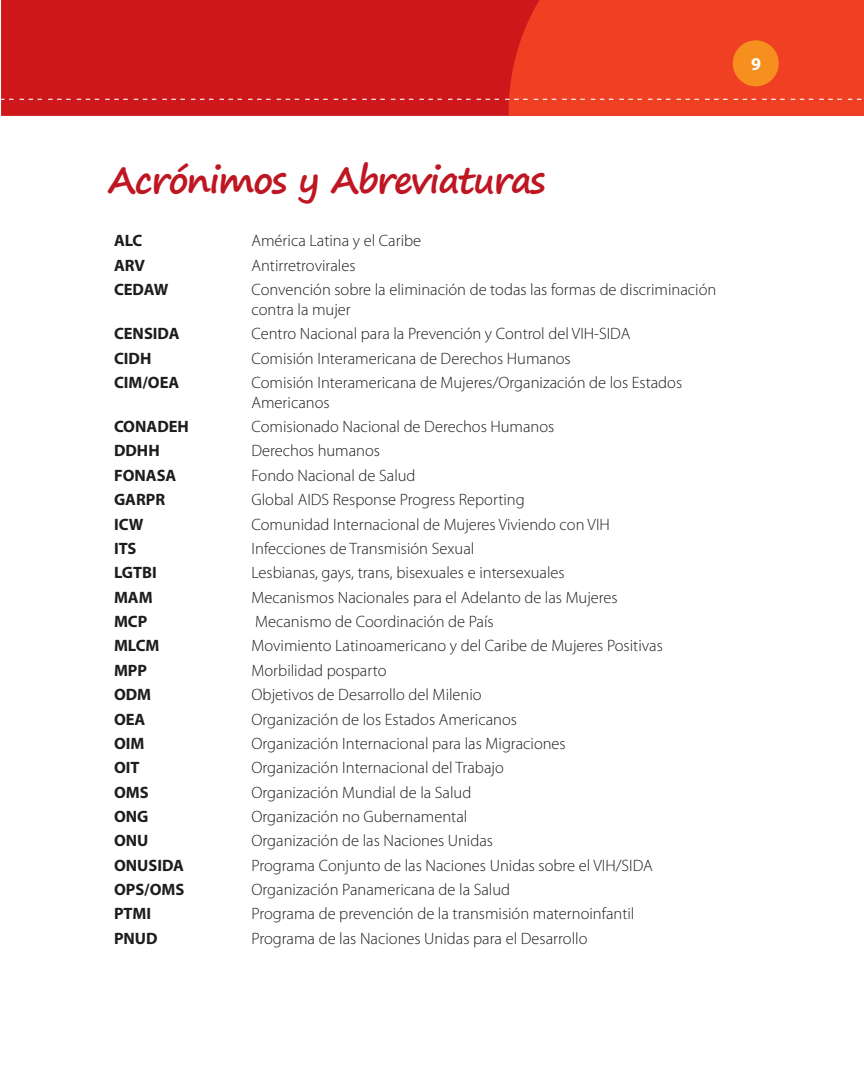
<style>
.page{position:relative;width:864px;height:1080px;background:#fff}
.page>*{position:absolute;margin:0;border:0;box-sizing:border-box;transform-origin:0 0}
.t1{font:700 36px "Segoe Print";letter-spacing:-.04em;color:#be1622}
.t2{font:700 18px "Myriad Pro";color:#fff}
.t3{font:300 16.5px/19.8px "Myriad Pro";color:#1d1d1b}
.t4{font:700 16.5px "Myriad Pro";color:#1d1d1b}
</style>
<div class="page">
<div style="left:1px;top:0;width:508px;height:116px;background:#cd171a"></div>
<div style="left:509px;top:0;width:355px;height:116px;background:#f04024"></div>
<svg style="left:1px;top:99px;width:863px;height:1px"></svg>
<div style="left:733px;top:40px;width:46px;height:46px;background:#f78f1f;border-radius:50%"></div>
<p class="t2" style="left:751px;top:52px;width:11px">9</p>
<h1 class="t1" style="left:108px;top:147px;width:439px">Acrónimos y Abreviaturas</h1>
<p class="t4" style="left:114px;top:230px;width:30px">ALC</p>
<p class="t3" style="left:251px;top:231px;width:171px">América Latina y el Caribe</p>
<p class="t4" style="left:114px;top:254px;width:33px">ARV</p>
<p class="t3" style="left:251px;top:256px;width:106px">Antirretrovirales</p>
<p class="t4" style="left:114px;top:279px;width:56px">CEDAW</p>
<p class="t3" style="left:251px;top:280px;width:466px">Convención sobre la eliminación de todas las formas de discriminación contra la mujer</p>
<p class="t4" style="left:114px;top:323px;width:67px">CENSIDA</p>
<p class="t3" style="left:251px;top:324px;width:380px">Centro Nacional para la Prevención y Control del VIH-SIDA</p>
<p class="t4" style="left:114px;top:347px;width:39px">CIDH</p>
<p class="t3" style="left:251px;top:348px;width:321px">Comisión Interamericana de Derechos Humanos</p>
<p class="t4" style="left:114px;top:372px;width:67px">CIM/OEA</p>
<p class="t3" style="left:251px;top:373px;width:432px">Comisión Interamericana de Mujeres/Organización de los Estados<br>Americanos</p>
<p class="t4" style="left:114px;top:416px;width:77px">CONADEH</p>
<p class="t3" style="left:251px;top:417px;width:304px">Comisionado Nacional de Derechos Humanos</p>
<p class="t4" style="left:114px;top:440px;width:47px">DDHH</p>
<p class="t3" style="left:251px;top:441px;width:130px">Derechos humanos</p>
<p class="t4" style="left:114px;top:465px;width:64px">FONASA</p>
<p class="t3" style="left:251px;top:466px;width:166px">Fondo Nacional de Salud</p>
<p class="t4" style="left:114px;top:489px;width:53px">GARPR</p>
<p class="t3" style="left:251px;top:490px;width:275px">Global AIDS Response Progress Reporting</p>
<p class="t4" style="left:114px;top:513px;width:31px">ICW</p>
<p class="t3" style="left:251px;top:514px;width:360px">Comunidad Internacional de Mujeres Viviendo con VIH</p>
<p class="t4" style="left:114px;top:538px;width:24px">ITS</p>
<p class="t3" style="left:251px;top:539px;width:224px">Infecciones de Transmisión Sexual</p>
<p class="t4" style="left:114px;top:562px;width:44px">LGTBI</p>
<p class="t3" style="left:251px;top:563px;width:315px">Lesbianas, gays, trans, bisexuales e intersexuales</p>
<p class="t4" style="left:114px;top:586px;width:40px">MAM</p>
<p class="t3" style="left:251px;top:588px;width:368px">Mecanismos Nacionales para el Adelanto de las Mujeres</p>
<p class="t4" style="left:114px;top:611px;width:35px">MCP</p>
<p class="t3" style="left:255px;top:612px;width:240px">Mecanismo de Coordinación de País</p>
<p class="t4" style="left:114px;top:635px;width:47px">MLCM</p>
<p class="t3" style="left:251px;top:636px;width:413px">Movimiento Latinoamericano y del Caribe de Mujeres Positivas</p>
<p class="t4" style="left:114px;top:659px;width:35px">MPP</p>
<p class="t3" style="left:251px;top:661px;width:137px">Morbilidad posparto</p>
<p class="t4" style="left:114px;top:684px;width:39px">ODM</p>
<p class="t3" style="left:251px;top:685px;width:232px">Objetivos de Desarrollo del Milenio</p>
<p class="t4" style="left:114px;top:708px;width:33px">OEA</p>
<p class="t3" style="left:251px;top:709px;width:267px">Organización de los Estados Americanos</p>
<p class="t4" style="left:114px;top:733px;width:32px">OIM</p>
<p class="t3" style="left:251px;top:734px;width:316px">Organización Internacional para las Migraciones</p>
<p class="t4" style="left:114px;top:757px;width:27px">OIT</p>
<p class="t3" style="left:251px;top:758px;width:254px">Organización Internacional del Trabajo</p>
<p class="t4" style="left:114px;top:781px;width:36px">OMS</p>
<p class="t3" style="left:251px;top:783px;width:221px">Organización Mundial de la Salud</p>
<p class="t4" style="left:114px;top:806px;width:36px">ONG</p>
<p class="t3" style="left:251px;top:807px;width:217px">Organización no Gubernamental</p>
<p class="t4" style="left:114px;top:830px;width:36px">ONU</p>
<p class="t3" style="left:251px;top:831px;width:243px">Organización de las Naciones Unidas</p>
<p class="t4" style="left:114px;top:854px;width:72px">ONUSIDA</p>
<p class="t3" style="left:251px;top:856px;width:403px">Programa Conjunto de las Naciones Unidas sobre el VIH/SIDA</p>
<p class="t4" style="left:114px;top:879px;width:72px">OPS/OMS</p>
<p class="t3" style="left:251px;top:880px;width:260px">Organización Panamericana de la Salud</p>
<p class="t4" style="left:114px;top:903px;width:39px">PTMI</p>
<p class="t3" style="left:251px;top:904px;width:384px">Programa de prevención de la transmisión maternoinfantil</p>
<p class="t4" style="left:114px;top:928px;width:45px">PNUD</p>
<p class="t3" style="left:251px;top:929px;width:337px">Programa de las Naciones Unidas para el Desarrollo</p>
</div>
